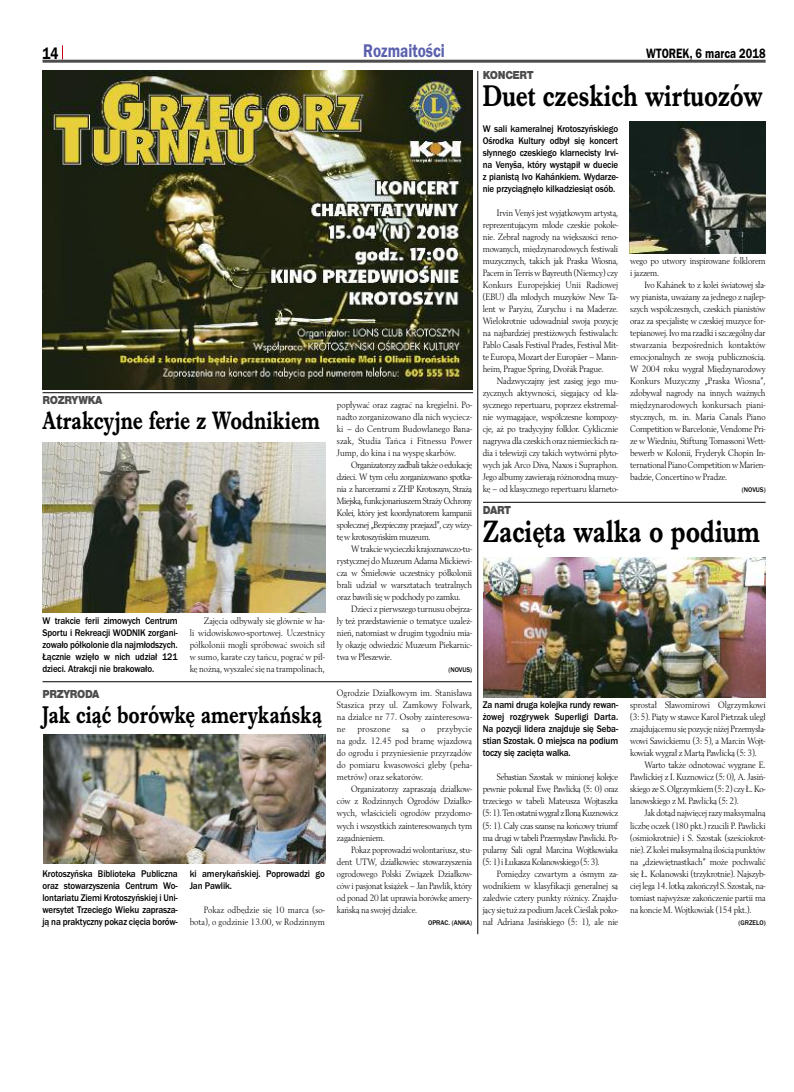
<style>
.page{position:relative;width:794px;height:1092px;background:#fff}
.page>*{position:absolute;margin:0;border:0;box-sizing:border-box;transform-origin:0 0}
.t1{font:700 32px "Imprint URWTCE";color:#000;scale:.8 1}
.t2{font:700 31px "Imprint URWTCE";color:#000;scale:.8 1}
.t3{font:700 26px "Imprint URWTCE";color:#000;scale:.8 1}
.t4{font:700 25px "Imprint URWTCE";color:#000;scale:.8 1}
.t5{font:19px "Franklin Got URWTCE Dem";color:#5b60ad;scale:.8 1}
.t6{font:17px "Franklin Got URWTCE Dem";color:#000;scale:.8 1}
.t7{font:14px "Franklin Got URWTCE Dem";color:#000;scale:.8 1}
.t8{font:900 12px "Nimbus San TCE";letter-spacing:-.035em;color:#4d4d4d;scale:.9 1}
.t9{font:500 10px/12px "Franklin Got URWTCE";letter-spacing:-.01em;color:#000;text-align:justify;scale:.9 1}
.t10{font:9.6px/12px "Berling TCE";letter-spacing:-.015em;color:#000;text-align:justify;scale:.9 1}
.t11{font:9.6px/12px "Berling TCE";letter-spacing:.01em;color:#000;text-align:right;scale:.9 1}
.t12{font:9.6px "Berling TCE";letter-spacing:.005em;color:#000;scale:.9 1}
.t13{font:500 7px "Franklin Got URWTCE";color:#000;scale:.95 1}
</style>
<div class="page">
<hr style="left:43px;top:60px;width:722px;height:3px;background:#4d4d4d">
<svg style="left:62px;top:45px;width:1px;height:14px"></svg>
<img style="left:43px;top:442px;width:282px;height:170px">
<img style="left:44px;top:734px;width:281px;height:129px">
<img style="left:629px;top:121px;width:136px;height:132px">
<img style="left:484px;top:557px;width:281px;height:140px">
<hr style="left:477px;top:71px;width:1px;height:863px;background:#000">
<hr style="left:483px;top:502px;width:282px;height:1px;background:#000">
<hr style="left:43px;top:681px;width:429px;height:1px;background:#000">
<hr style="left:43px;top:392px;width:430px;height:1px;background:#000">
<img style="left:43px;top:71px;width:429px;height:318px">
<h3 class="t6" style="left:43px;top:43px;width:21px">14</h3>
<h3 class="t5" style="left:363px;top:40px;width:103px">Rozmaitości</h3>
<h3 class="t7" style="left:646px;top:45px;width:151px">WTOREK, 6 marca 2018</h3>
<p class="t8" style="left:43px;top:393px;width:68px">ROZRYWKA</p>
<h3 class="t3" style="left:43px;top:405px;width:348px">Atrakcyjne ferie z Wodnikiem</h3>
<p class="t9" style="left:43px;top:615px;width:152px">W trakcie ferii zimowych Centrum Sportu i Rekreacji WODNIK zorgani&shy;zowało półkolonie dla najmłodszych.<br>Łącznie wzięło w nich udział 121 dzieci. Atrakcji nie brakowało.</p>
<p class="t10" style="left:190px;top:615px;width:152px;text-indent:14px">Zajęcia odbywały się głównie w ha&shy;li widowiskowo-sportowej. Uczestnicy półkolonii mogli spróbować swoich sił w sumo, karate czy tańcu, pograć w pił&shy;kę nożną, wyszaleć się na trampolinach,</p>
<p class="t8" style="left:43px;top:686px;width:65px">PRZYRODA</p>
<h3 class="t4" style="left:43px;top:699px;width:351px">Jak ciąć borówkę amerykańską</h3>
<p class="t9" style="left:43px;top:867px;width:152px">Krotoszyńska Biblioteka Publiczna oraz stowarzyszenia Centrum Wo&shy;lontariatu Ziemi Krotoszyńskiej i Uni&shy;wersytet Trzeciego Wieku zaprasza&shy;ją na praktyczny pokaz cięcia borów-</p>
<p class="t9" style="left:190px;top:867px;width:152px">ki amerykańskiej. Poprowadzi go<br>Jan Pawlik.</p>
<p class="t11" style="left:190px;top:903px;width:152px">Pokaz odbędzie się 10 marca (so&shy;bota), o godzinie 13.00, w Rodzinnym</p>
<p class="t10" style="left:337px;top:399px;width:152px">popływać oraz zagrać na kręgielni. Po&shy;nadto zorganizowano dla nich wyciecz&shy;ki – do Centrum Budowlanego Bana&shy;szak, Studia Tańca i Fitnessu Power Jump, do kina i na wyspę skarbów.</p>
<p class="t10" style="left:337px;top:459px;width:152px;text-indent:14px">Organizatorzy zadbali także o edukację dzieci. W tym celu zorganizowano spotka&shy;nia z harcerzami z ZHP Krotoszyn, Strażą Miejską, funkcjonariuszem Straży Ochrony Kolei, który jest koordynatorem kampanii społecznej „Bezpieczny przejazd”, czy wizy&shy;tę w krotoszyńskim muzeum.</p>
<p class="t10" style="left:337px;top:543px;width:152px;text-indent:14px">Wtrakciewycieczki krajoznawczo-tu&shy;rystycznej do Muzeum Adama Mickiewi&shy;cza w Śmiełowie uczestnicy półkolonii brali udział w warsztatach teatralnych oraz bawili się w podchody po zamku.</p>
<p class="t10" style="left:337px;top:603px;width:151px;text-indent:14px">Dzieci z pierwszego turnusu obejrza&shy;ły też przedstawienie o tematyce uzależ&shy;nień, natomiast w drugim tygodniu mia&shy;ły okazję odwiedzić Muzeum Piekarnic&shy;twa w Pleszewie.</p>
<p class="t13" style="left:448px;top:665px;width:26px">(NOVUS)</p>
<p class="t10" style="left:337px;top:687px;width:152px">Ogrodzie Działkowym im. Stanisława Staszica przy ul. Zamkowy Folwark, na działce nr 77. Osoby zainteresowa&shy;ne proszone są o przybycie na godz. 12.45 pod bramę wjazdową do ogrodu i przyniesienie przyrządów do pomiaru kwasowości gleby (peha&shy;metrów) oraz sekatorów.</p>
<p class="t10" style="left:337px;top:783px;width:152px;text-indent:14px">Organizatorzy zapraszają działkow&shy;ców z Rodzinnych Ogrodów Działko&shy;wych, właścicieli ogrodów przydomo&shy;wych i wszystkich zainteresowanych tym zagadnieniem.</p>
<p class="t10" style="left:337px;top:843px;width:152px;text-indent:14px">Pokaz poprowadzi wolontariusz, stu&shy;dent UTW, działkowiec stowarzyszenia ogrodowego Polski Związek Działkow&shy;ców i pasjonat książek – Jan Pawlik, który od ponad 20 lat uprawia borówkę amery&shy;kańską na swojej działce.</p>
<p class="t13" style="left:428px;top:917px;width:48px">OPRAC. (ANKA)</p>
<p class="t8" style="left:483px;top:68px;width:58px">KONCERT</p>
<h2 class="t2" style="left:483px;top:77px;width:351px">Duet czeskich wirtuozów</h2>
<p class="t9" style="left:483px;top:123px;width:152px">W sali kameralnej Krotoszyńskiego Ośrodka Kultury odbył się koncert słynnego czeskiego klarnecisty Irvi&shy;na Venyša, który wystąpił w duecie z pianistą Ivo Kahánkiem. Wydarze&shy;nie przyciągnęło kilkadziesiąt osób.</p>
<p class="t10" style="left:483px;top:207px;width:152px;text-indent:14px">Irvin Venyš jest wyjątkowym artystą, reprezentującym młode czeskie pokole&shy;nie. Zebrał nagrody na większości reno&shy;mowanych, międzynarodowych festiwali muzycznych, takich jak Praska Wiosna, Pacem in Terris w Bayreuth (Niemcy) czy Konkurs Europejskiej Unii Radiowej (EBU) dla młodych muzyków New Ta&shy;lent w Paryżu, Zurychu i na Maderze.<br>Wielokrotnie udowadniał swoją pozycję na najbardziej prestiżowych festiwalach:<br>Pablo Casals Festival Prades, Festival Mit&shy;te Europa, Mozart der Europäer – Mann&shy;heim, Prague Spring, Dvořák Prague.</p>
<p class="t10" style="left:483px;top:375px;width:152px;text-indent:14px">Nadzwyczajny jest zasięg jego mu&shy;zycznych aktywności, sięgający od kla&shy;sycznego repertuaru, poprzez ekstremal&shy;nie wymagające, współczesne kompozy&shy;cje, aż po tradycyjny folklor. Cyklicznie nagrywa dla czeskich oraz niemieckich ra&shy;dia i telewizji czy takich wytwórni płyto&shy;wych jak Arco Diva, Naxos i Supraphon.<br>Jego albumy zawierają różnorodną muzy&shy;kę – od klasycznego repertuaru klarneto-</p>
<p class="t10" style="left:630px;top:255px;width:152px">wego po utwory inspirowane folklorem i jazzem.</p>
<p class="t10" style="left:630px;top:279px;width:152px;text-indent:14px">Ivo Kahánek to z kolei światowej sła&shy;wy pianista, uważany za jednego z najlep&shy;szych współczesnych, czeskich pianistów oraz za specjalistę w czeskiej muzyce for&shy;tepianowej. Ivo ma rzadki i szczególny dar stwarzania bezpośrednich kontaktów emocjonalnych ze swoją publicznością.<br>W 2004 roku wygrał Międzynarodowy Konkurs Muzyczny „Praska Wiosna”, zdobywał nagrody na innych ważnych międzynarodowych konkursach piani&shy;stycznych, m. in. Maria Canals Piano Competition w Barcelonie, Vendome Pri&shy;ze w Wiedniu, Stiftung Tomassoni Wett&shy;bewerb w Kolonii, Fryderyk Chopin In&shy;ternational PianoCompetitionwMarien&shy;badzie, Concertino w Pradze.</p>
<p class="t13" style="left:742px;top:485px;width:26px">(NOVUS)</p>
<p class="t8" style="left:483px;top:503px;width:33px">DART</p>
<h1 class="t1" style="left:483px;top:512px;width:348px">Zacięta walka o podium</h1>
<p class="t9" style="left:483px;top:699px;width:152px">Za nami druga kolejka rundy rewan&shy;żowej rozgrywek Superligi Darta.<br>Na pozycji lidera znajduje się Seba&shy;stian Szostak. O miejsca na podium toczy się zacięta walka.</p>
<p class="t10" style="left:483px;top:771px;width:152px;text-indent:14px">Sebastian Szostak w minionej kolejce pewnie pokonał Ewę Pawlicką (5: 0) oraz trzeciego w tabeli Mateusza Wojtaszka (5: 1). Ten ostatni wygrał z Iloną Kuznowicz (5: 1). Cały czas szansę na końcowy triumf ma drugi w tabeli Przemysław Pawlicki. Po&shy;pularny Sali ograł Marcina Wojtkowiaka (5: 1) i Łukasza Kolanowskiego (5: 3).</p>
<p class="t10" style="left:483px;top:867px;width:152px;text-indent:14px">Pomiędzy czwartym a ósmym za&shy;wodnikiem w klasyfikacji generalnej są zaledwie cztery punkty różnicy. Znajdu&shy;jący się tuż za podium Jacek Cieślak poko&shy;nał Adriana Jasińskiego (5: 1), ale nie</p>
<p class="t12" style="left:630px;top:699px;width:152px">sprostał Sławomirowi Olgrzymkowi</p>
<p class="t10" style="left:630px;top:711px;width:152px">(3: 5). Piąty w stawce Karol Pietrzak uległ</p>
<p class="t10" style="left:630px;top:723px;width:151px">znajdującemu się pozycję niżej Przemysła-</p>
<p class="t10" style="left:630px;top:735px;width:151px">wowi Sawickiemu (3: 5), a Marcin Wojt-</p>
<p class="t10" style="left:630px;top:747px;width:142px">kowiak wygrał z Martą Pawlicką (5: 3).</p>
<p class="t10" style="left:644px;top:759px;width:136px">Warto także odnotować wygrane E.</p>
<p class="t10" style="left:630px;top:771px;width:151px">Pawlickiej z I. Kuznowicz (5: 0), A. Jasiń-</p>
<p class="t10" style="left:630px;top:783px;width:151px">skiego ze S.Olgrzymkiem(5: 2) czyŁ.Ko-</p>
<p class="t10" style="left:630px;top:795px;width:122px">lanowskiego z M. Pawlicką (5: 2).</p>
<p class="t10" style="left:644px;top:807px;width:136px">Jak dotąd najwięcej razy maksymalną</p>
<p class="t10" style="left:630px;top:819px;width:152px">liczbę oczek (180 pkt.) rzucili P. Pawlicki</p>
<p class="t10" style="left:630px;top:831px;width:151px">(ośmiokrotnie) i S. Szostak (sześciokrot-</p>
<p class="t10" style="left:630px;top:843px;width:152px">nie). Z kolei maksymalną ilością punktów</p>
<p class="t10" style="left:630px;top:855px;width:152px">na „dziewiętnastkach” może pochwalić</p>
<p class="t10" style="left:630px;top:867px;width:151px">się Ł. Kolanowski (trzykrotnie). Najszyb-</p>
<p class="t10" style="left:630px;top:879px;width:151px">ciej lega 14. lotką zakończył S. Szostak, na-</p>
<p class="t10" style="left:630px;top:891px;width:152px">tomiast najwyższe zakończenie partii ma</p>
<p class="t10" style="left:630px;top:903px;width:136px">na koncie M. Wojtkowiak (154 pkt.).</p>
<p class="t13" style="left:738px;top:917px;width:30px">(GRZELO)</p>
</div>
